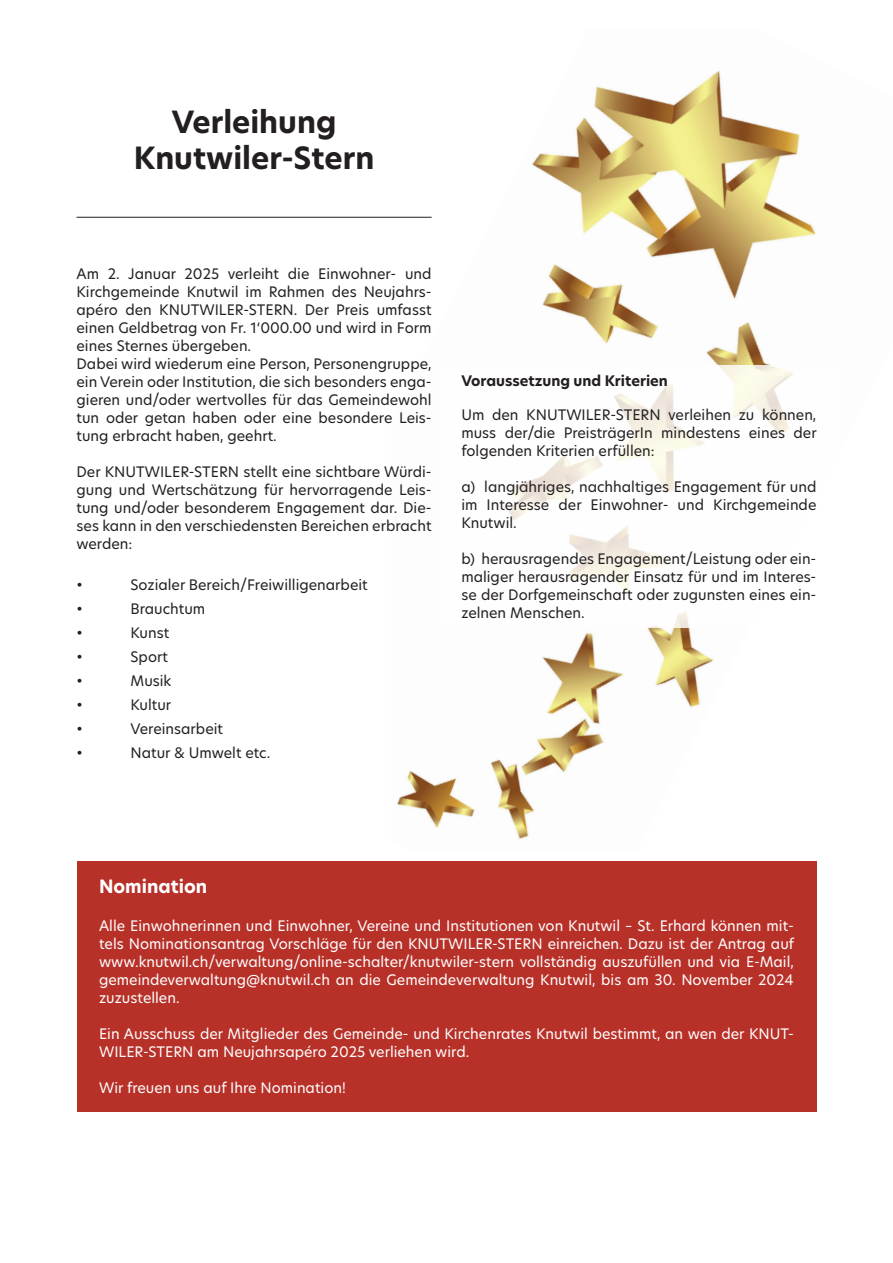
<style>
.page{position:relative;width:893px;height:1263px;background:#fff}
.page>*{position:absolute;margin:0;border:0;box-sizing:border-box;transform-origin:0 0}
.t1{font:700 30px/36px "New Hero";color:#231f20;text-align:center}
.t2{font:700 18px "New Hero";color:#fff}
.t3{font:14.25px/18px "New Hero";color:#231f20;text-align:justify}
.t4{font:14.25px/18px "New Hero";color:#fff;text-align:justify}
.t5{font:700 14.25px "New Hero";color:#231f20}
</style>
<div class="page">
<img style="left:391px;top:70px;width:425px;height:769px">
<div style="left:439px;top:366px;width:400px;height:262px;background:#fff"></div>
<hr style="left:77px;top:217px;width:355px;height:1px;background:#231f20">
<div style="left:77px;top:861px;width:739px;height:251px;background:#b73129"></div>
<h1 class="t1" style="left:134px;top:104px;width:242px">Verleihung<br>Knutwiler-Stern</h1>
<p class="t3" style="left:77px;top:265px;width:357px;text-align:left">Am 2. Januar 2025 verleiht die Einwohner- und Kirchgemeinde Knutwil im Rahmen des Neujahrs&shy;apéro den KNUTWILER-STERN. Der Preis umfasst einen Geldbetrag von Fr. 1‘000.00 und wird in Form eines Sternes übergeben.<br>Dabei wird wiederum eine Person, Personengruppe, ein Verein oder Institution, die sich besonders enga&shy;gieren und/oder wertvolles für das Gemeindewohl tun oder getan haben oder eine besondere Leis&shy;tung erbracht haben, geehrt.</p>
<p class="t3" style="left:77px;top:463px;width:357px">Der KNUTWILER-STERN stellt eine sichtbare Würdi&shy;gung und Wertschätzung für hervorragende Leis&shy;tung und/oder besonderem Engagement dar. Die&shy;ses kann in den verschiedensten Bereichen erbracht werden:</p>
<p class="t3" style="left:77px;top:576px;width:8px">•</p>
<p class="t3" style="left:131px;top:576px;width:239px">Sozialer Bereich/Freiwilligenarbeit</p>
<p class="t3" style="left:77px;top:600px;width:8px">•</p>
<p class="t3" style="left:131px;top:600px;width:76px">Brauchtum</p>
<p class="t3" style="left:77px;top:624px;width:8px">•</p>
<p class="t3" style="left:131px;top:624px;width:40px">Kunst</p>
<p class="t3" style="left:77px;top:648px;width:8px">•</p>
<p class="t3" style="left:131px;top:648px;width:39px">Sport</p>
<p class="t3" style="left:77px;top:672px;width:8px">•</p>
<p class="t3" style="left:131px;top:672px;width:42px">Musik</p>
<p class="t3" style="left:77px;top:696px;width:8px">•</p>
<p class="t3" style="left:131px;top:696px;width:42px">Kultur</p>
<p class="t3" style="left:77px;top:720px;width:8px">•</p>
<p class="t3" style="left:131px;top:720px;width:94px">Vereinsarbeit</p>
<p class="t3" style="left:77px;top:744px;width:8px">•</p>
<p class="t3" style="left:131px;top:744px;width:141px">Natur &amp; Umwelt etc.</p>
<p class="t5" style="left:461px;top:371px;width:208px">Voraussetzung und Kriterien</p>
<p class="t3" style="left:461px;top:405px;width:357px">Um den KNUTWILER-STERN verleihen zu können, muss der/die PreisträgerIn mindestens eines der folgenden Kriterien erfüllen:</p>
<p class="t3" style="left:461px;top:477px;width:357px">a) langjähriges, nachhaltiges Engagement für und im Interesse der Einwohner- und Kirchgemeinde Knutwil.</p>
<p class="t3" style="left:461px;top:549px;width:357px">b) herausragendes Engagement/Leistung oder ein&shy;maliger herausragender Einsatz für und im Interes&shy;se der Dorfgemeinschaft oder zugunsten eines ein&shy;zelnen Menschen.</p>
<p class="t2" style="left:99px;top:874px;width:110px">Nomination</p>
<p class="t4" style="left:99px;top:916px;width:697px">Alle Einwohnerinnen und Einwohner, Vereine und Institutionen von Knutwil – St. Erhard können mit&shy;tels Nominationsantrag Vorschläge für den KNUTWILER-STERN einreichen. Dazu ist der Antrag auf www.knutwil.ch/verwaltung/online-schalter/knutwiler-stern vollständig auszufüllen und via E-Mail, gemeindeverwaltung@knutwil.ch an die Gemeindeverwaltung Knutwil, bis am 30. November 2024 zuzustellen.</p>
<p class="t4" style="left:99px;top:1024px;width:696px">Ein Ausschuss der Mitglieder des Gemeinde- und Kirchenrates Knutwil bestimmt, an wen der KNUT-<br>WILER-STERN am Neujahrsapéro 2025 verliehen wird.</p>
<p class="t4" style="left:99px;top:1078px;width:248px">Wir freuen uns auf Ihre Nomination!</p>
</div>
